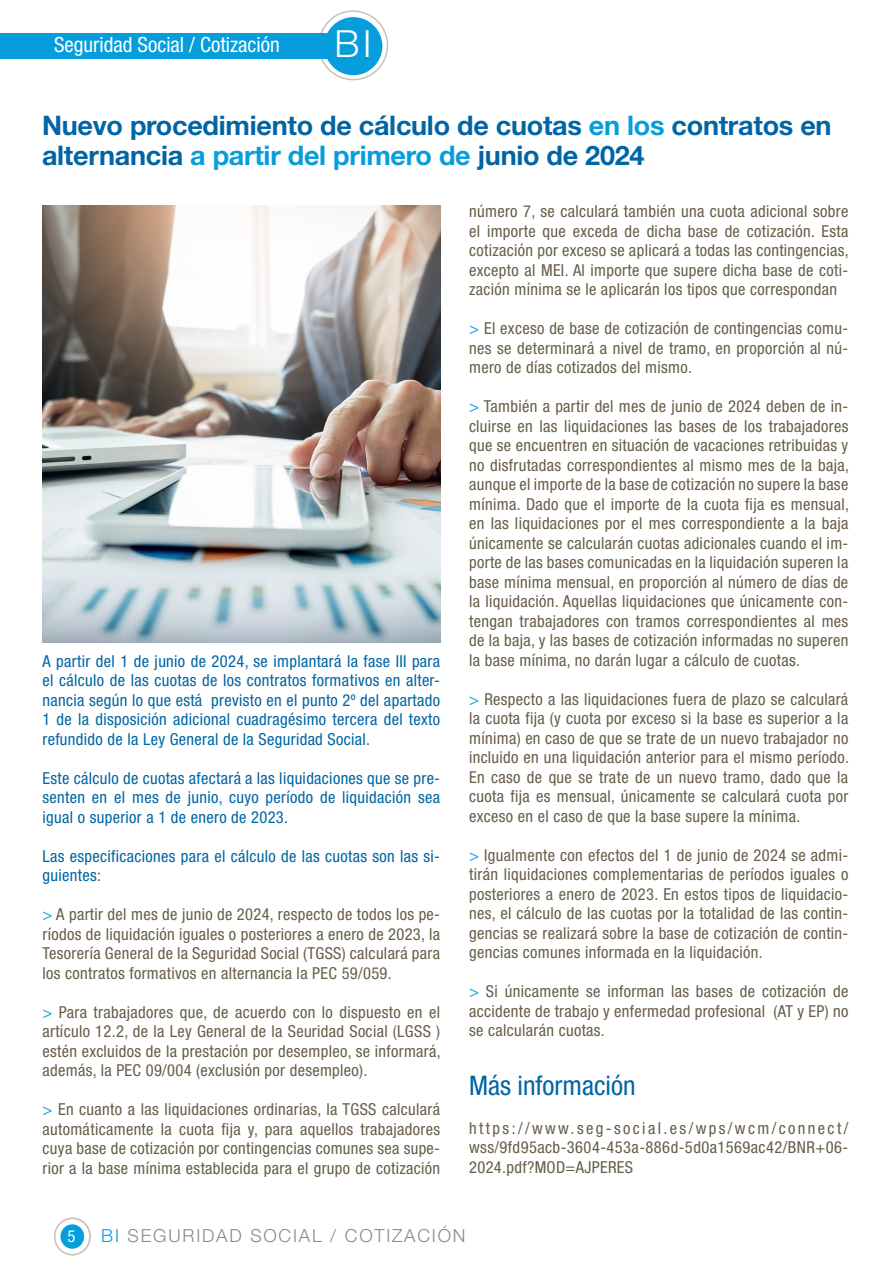
<style>
.page{position:relative;width:893px;height:1263px;background:#fff}
.page>*{position:absolute;margin:0;border:0;box-sizing:border-box;transform-origin:0 0}
.t1{font:300 37.5px "Helvetica Neue LT Std";color:#fff}
.t2{font:700 27px/30px "Helvetica Neue LT Std";letter-spacing:-.01em;color:#0065a4}
.t3{font:condensed 27px "Helvetica Neue LT Std";color:#0065a4}
.t4{font:condensed 21px "Helvetica Neue LT Std";color:#fff}
.t5{font:300 18px "Helvetica Neue LT Std";letter-spacing:.1em;color:#8e8885}
.t6{font:condensed 16.5px/19.5px "Helvetica Neue LT Std";letter-spacing:.02em;color:#685d49;text-align:justify}
.t7{font:condensed 16.5px/19.5px "Helvetica Neue LT Std";letter-spacing:.02em;color:#0065a4;text-align:justify}
.t8{font:condensed 16.5px "Helvetica Neue LT Std";color:#fff}
.s1{color:#069ddc}
</style>
<div class="page">
<svg style="left:319px;top:11px;width:68px;height:69px"></svg>
<div style="left:318px;top:10px;width:70px;height:70px;border:2px solid #cbc2b7;border-radius:50%"></div>
<div style="left:325px;top:18px;width:57px;height:56px;background:#069ddc;border-radius:50%"></div>
<div style="left:324px;top:17px;width:58px;height:58px;border:2px solid #069ddc;border-radius:50%"></div>
<div style="left:0;top:33px;width:331px;height:26px;background:#069ddc"></div>
<svg style="left:55px;top:1218px;width:35px;height:37px"></svg>
<div style="left:54px;top:1217px;width:37px;height:38px;border:2px solid #cbc2b7;border-radius:50%"></div>
<div style="left:61px;top:1225px;width:22px;height:23px;background:#069ddc;border-radius:50%"></div>
<div style="left:61px;top:1224px;width:23px;height:25px;border:2px solid #069ddc;border-radius:50%"></div>
<img style="left:43px;top:205px;width:397px;height:438px">
<p class="t4" style="left:54px;top:33px;width:227px">Seguridad Social / Cotización</p>
<p class="t1" style="left:334px;top:21px;width:39px">BI</p>
<p class="t2" style="left:42px;top:110px;width:791px">Nuevo procedimiento de cálculo de cuotas <span class="s1">en los</span> contratos en alternancia <span class="s1">a partir del primero de</span> junio de 2024</p>
<p class="t7" style="left:43px;top:651px;width:399px">A partir del 1 de junio de 2024, se implantará la fase III para el cálculo de las cuotas de los contratos formativos en alter&shy;nancia según lo que está previsto en el punto 2º del apartado 1 de la disposición adicional cuadragésimo tercera del texto refundido de la Ley General de la Seguridad Social.</p>
<p class="t7" style="left:43px;top:768px;width:399px">Este cálculo de cuotas afectará a las liquidaciones que se pre&shy;senten en el mes de junio, cuyo período de liquidación sea igual o superior a 1 de enero de 2023.</p>
<p class="t7" style="left:43px;top:846px;width:399px">Las especificaciones para el cálculo de las cuotas son las si&shy;guientes:</p>
<p class="t6" style="left:43px;top:904px;width:399px"><span class="s1">&gt;</span> A partir del mes de junio de 2024, respecto de todos los pe&shy;ríodos de liquidación iguales o posteriores a enero de 2023, la Tesorería General de la Seguridad Social (TGSS) calculará para los contratos formativos en alternancia la PEC 59/059.</p>
<p class="t6" style="left:43px;top:1002px;width:400px"><span class="s1">&gt;</span> Para trabajadores que, de acuerdo con lo dispuesto en el artículo 12.2, de la Ley General de la Seuridad Social (LGSS ) estén excluidos de la prestación por desempleo, se informará, además, la PEC 09/004 (exclusión por desempleo).</p>
<p class="t6" style="left:43px;top:1099px;width:399px"><span class="s1">&gt;</span> En cuanto a las liquidaciones ordinarias, la TGSS calculará automáticamente la cuota fija y, para aquellos trabajadores cuya base de cotización por contingencias comunes sea supe&shy;rior a la base mínima establecida para el grupo de cotización</p>
<p class="t6" style="left:469px;top:201px;width:381px">número 7, se calculará también una cuota adicional sobre el importe que exceda de dicha base de cotización. Esta cotización por exceso se aplicará a todas las contingencias, excepto al MEI. Al importe que supere dicha base de coti&shy;zación mínima se le aplicarán los tipos que correspondan</p>
<p class="t6" style="left:469px;top:318px;width:381px"><span class="s1">&gt;</span> El exceso de base de cotización de contingencias comu&shy;nes se determinará a nivel de tramo, en proporción al nú&shy;mero de días cotizados del mismo.</p>
<p class="t6" style="left:469px;top:396px;width:381px"><span class="s1">&gt;</span> También a partir del mes de junio de 2024 deben de in&shy;cluirse en las liquidaciones las bases de los trabajadores que se encuentren en situación de vacaciones retribuidas y no disfrutadas correspondientes al mismo mes de la baja, aunque el importe de la base de cotización no supere la base mínima. Dado que el importe de la cuota fija es mensual, en las liquidaciones por el mes correspondiente a la baja únicamente se calcularán cuotas adicionales cuando el im&shy;porte de las bases comunicadas en la liquidación superen la base mínima mensual, en proporción al número de días de la liquidación. Aquellas liquidaciones que únicamente con&shy;tengan trabajadores con tramos correspondientes al mes de la baja, y las bases de cotización informadas no superen la base mínima, no darán lugar a cálculo de cuotas.</p>
<p class="t6" style="left:469px;top:689px;width:381px"><span class="s1">&gt;</span> Respecto a las liquidaciones fuera de plazo se calculará la cuota fija (y cuota por exceso si la base es superior a la mínima) en caso de que se trate de un nuevo trabajador no incluido en una liquidación anterior para el mismo período.<br>En caso de que se trate de un nuevo tramo, dado que la cuota fija es mensual, únicamente se calculará cuota por exceso en el caso de que la base supere la mínima.</p>
<p class="t6" style="left:469px;top:845px;width:381px"><span class="s1">&gt;</span> Igualmente con efectos del 1 de junio de 2024 se admi&shy;tirán liquidaciones complementarias de períodos iguales o posteriores a enero de 2023. En estos tipos de liquidacio&shy;nes, el cálculo de las cuotas por la totalidad de las contin&shy;gencias se realizará sobre la base de cotización de contin&shy;gencias comunes informada en la liquidación.</p>
<p class="t6" style="left:469px;top:981px;width:381px"><span class="s1">&gt;</span> Si únicamente se informan las bases de cotización de accidente de trabajo y enfermedad profesional (AT y EP) no se calcularán cuotas.</p>
<p class="t3" style="left:469px;top:1069px;width:168px">Más información</p>
<p class="t6" style="left:469px;top:1118px;width:381px">https://www.seg-social.es/wps/wcm/connect/ wss/9fd95acb-3604-453a-886d-5d0a1569ac42/BNR+06- 2024.pdf?MOD=AJPERES</p>
<p class="t8" style="left:67px;top:1226px;width:9px">5</p>
<p class="t5" style="left:101px;top:1225px;width:366px"><span class="s1">BI</span> SEGURIDAD SOCIAL / COTIZACIÓN</p>
</div>
